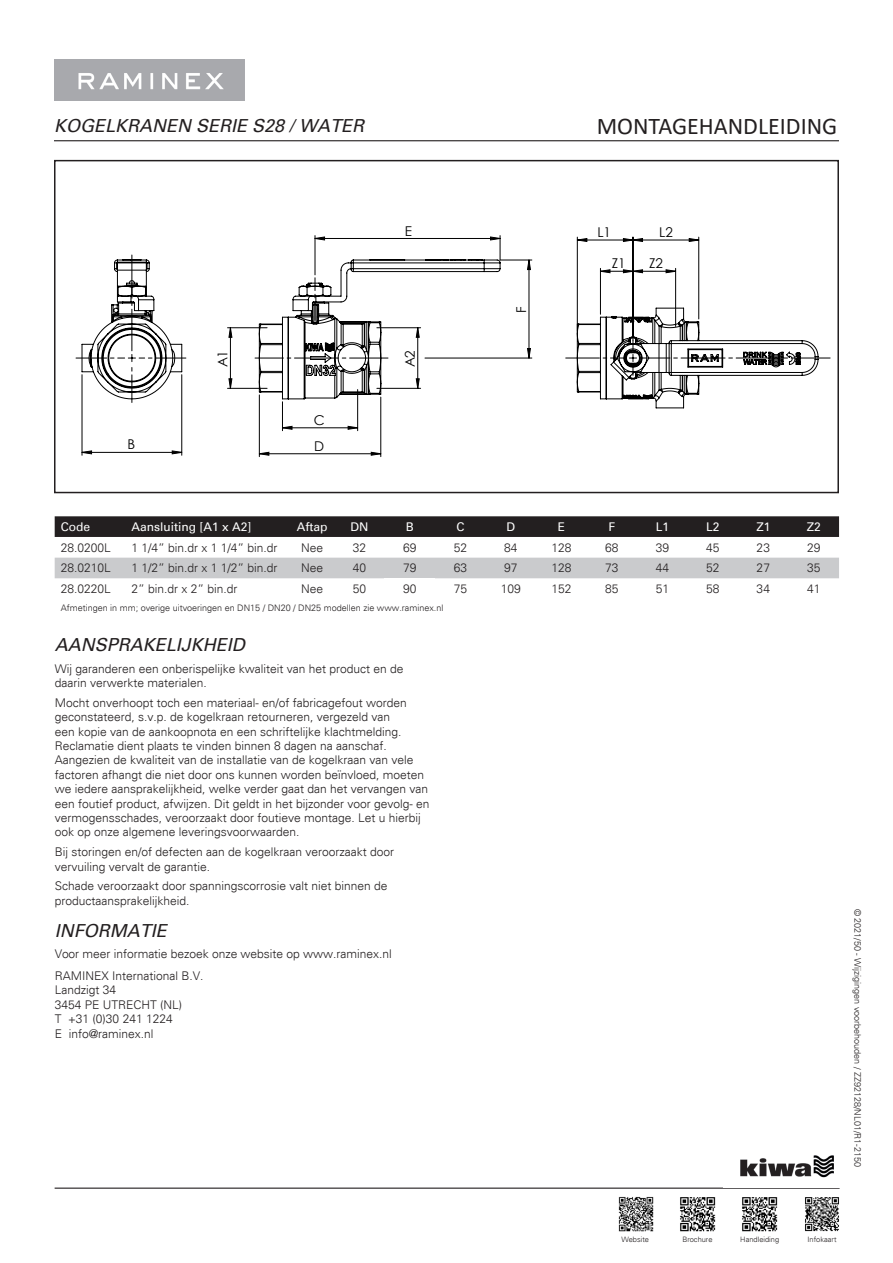
<style>
.page{position:relative;width:893px;height:1263px;background:#fff}
.page>*{position:absolute;margin:0;border:0;box-sizing:border-box;transform-origin:0 0}
.t1{font:24px "Calibri";color:#231f20}
.t2{font:italic 18px "Univers";color:#231f20}
.t3{font:13.5px/26px "Century Gothic";color:#000}
.t4{font:300 12px/14.4px "Univers";color:#231f20}
.t5{font:12px "Univers";color:#fff}
.t6{font:300 9px "Univers";color:#231f20}
.t7{font:300 7.5px "Univers";color:#231f20}
</style>
<div class="page">
<hr style="left:54px;top:140px;width:785px;height:1px;background:#231f20">
<hr style="left:55px;top:1187px;width:785px;height:2px;background:#231f20">
<img style="left:54px;top:60px;width:190px;height:40px">
<hr style="left:259px;top:395px;width:1px;height:62px;background:#000">
<hr style="left:380px;top:397px;width:1px;height:60px;background:#000">
<hr style="left:55px;top:957px;width:783px;height:1px;background:#000">
<hr style="left:892px;top:161px;width:1px;height:331px;background:#000">
<svg style="left:82px;top:237px;width:617px;height:218px"></svg>
<svg style="left:527px;top:259px;width:4px;height:100px"></svg>
<svg style="left:228px;top:327px;width:4px;height:62px"></svg>
<svg style="left:255px;top:236px;width:246px;height:195px"></svg>
<svg style="left:76px;top:255px;width:110px;height:147px"></svg>
<svg style="left:566px;top:307px;width:264px;height:102px"></svg>
<div style="left:54px;top:160px;width:785px;height:333px;border:2px solid #231f20"></div>
<div style="left:55px;top:516px;width:784px;height:21px;background:#231f20"></div>
<div style="left:55px;top:557px;width:784px;height:22px;background:#ececed"></div>
<div style="left:55px;top:558px;width:784px;height:20px;background:#cacbcd"></div>
<div style="left:385px;top:578px;width:50px;height:21px;background:#fff"></div>
<img style="left:740px;top:1155px;width:94px;height:23px">
<img style="left:618px;top:1196px;width:36px;height:36px">
<img style="left:680px;top:1197px;width:36px;height:35px">
<img style="left:742px;top:1197px;width:36px;height:35px">
<img style="left:805px;top:1197px;width:34px;height:35px">
<h2 class="t2" style="left:54px;top:115px;width:312px">KOGELKRANEN SERIE S28 / WATER</h2>
<h1 class="t1" style="left:597px;top:109px;width:242px">MONTAGEHANDLEIDING</h1>
<p class="t3" style="left:128px;top:431px;width:9px">B</p>
<p class="t3" style="left:405px;top:217px;width:9px">E</p>
<p class="t3" style="left:209px;top:367px;width:19px;rotate:-90deg">A1</p>
<p class="t3" style="left:397px;top:367px;width:19px;rotate:-90deg">A2</p>
<p class="t3" style="left:314px;top:407px;width:12px">C<br>D</p>
<p class="t3" style="left:508px;top:313px;width:8px;rotate:-90deg">F</p>
<p class="t3" style="left:597px;top:219px;width:15px">L1</p>
<p class="t3" style="left:659px;top:219px;width:15px">L2</p>
<p class="t3" style="left:612px;top:250px;width:15px">Z1</p>
<p class="t3" style="left:649px;top:250px;width:15px">Z2</p>
<p class="t5" style="left:61px;top:520px;width:31px">Code</p>
<p class="t5" style="left:131px;top:520px;width:122px">Aansluiting [A1 x A2]</p>
<p class="t5" style="left:297px;top:520px;width:32px">Aftap</p>
<p class="t5" style="left:350px;top:520px;width:19px">DN</p>
<p class="t5" style="left:406px;top:520px;width:10px">B</p>
<p class="t5" style="left:456px;top:520px;width:10px">C</p>
<p class="t5" style="left:507px;top:520px;width:10px">D</p>
<p class="t5" style="left:558px;top:520px;width:9px">E</p>
<p class="t5" style="left:608px;top:520px;width:8px">F</p>
<p class="t5" style="left:656px;top:520px;width:15px">L1</p>
<p class="t5" style="left:706px;top:520px;width:15px">L2</p>
<p class="t5" style="left:756px;top:520px;width:16px">Z1</p>
<p class="t5" style="left:807px;top:520px;width:16px">Z2</p>
<p class="t4" style="left:61px;top:540px;width:52px">28.0200L</p>
<p class="t4" style="left:131px;top:540px;width:148px">1 1/4” bin.dr x 1 1/4” bin.dr</p>
<p class="t4" style="left:301px;top:540px;width:24px">Nee</p>
<p class="t4" style="left:353px;top:540px;width:15px">32</p>
<p class="t4" style="left:403px;top:540px;width:15px">69</p>
<p class="t4" style="left:454px;top:540px;width:15px">52</p>
<p class="t4" style="left:504px;top:540px;width:15px">84</p>
<p class="t4" style="left:551px;top:540px;width:22px">128</p>
<p class="t4" style="left:605px;top:540px;width:15px">68</p>
<p class="t4" style="left:656px;top:540px;width:15px">39</p>
<p class="t4" style="left:706px;top:540px;width:15px">45</p>
<p class="t4" style="left:757px;top:540px;width:15px">23</p>
<p class="t4" style="left:807px;top:540px;width:15px">29</p>
<p class="t4" style="left:61px;top:561px;width:52px">28.0210L</p>
<p class="t4" style="left:131px;top:561px;width:148px">1 1/2” bin.dr x 1 1/2” bin.dr</p>
<p class="t4" style="left:301px;top:561px;width:24px">Nee</p>
<p class="t4" style="left:353px;top:561px;width:15px">40</p>
<p class="t4" style="left:403px;top:561px;width:15px">79</p>
<p class="t4" style="left:454px;top:561px;width:15px">63</p>
<p class="t4" style="left:504px;top:561px;width:15px">97</p>
<p class="t4" style="left:551px;top:561px;width:22px">128</p>
<p class="t4" style="left:605px;top:561px;width:15px">73</p>
<p class="t4" style="left:656px;top:561px;width:15px">44</p>
<p class="t4" style="left:706px;top:561px;width:15px">52</p>
<p class="t4" style="left:757px;top:561px;width:15px">27</p>
<p class="t4" style="left:807px;top:561px;width:15px">35</p>
<p class="t4" style="left:61px;top:581px;width:52px">28.0220L</p>
<p class="t4" style="left:131px;top:581px;width:108px">2” bin.dr x 2” bin.dr</p>
<p class="t4" style="left:301px;top:581px;width:24px">Nee</p>
<p class="t4" style="left:353px;top:581px;width:15px">50</p>
<p class="t4" style="left:403px;top:581px;width:15px">90</p>
<p class="t4" style="left:454px;top:581px;width:15px">75</p>
<p class="t4" style="left:501px;top:581px;width:22px">109</p>
<p class="t4" style="left:551px;top:581px;width:22px">152</p>
<p class="t4" style="left:605px;top:581px;width:15px">85</p>
<p class="t4" style="left:656px;top:581px;width:15px">51</p>
<p class="t4" style="left:706px;top:581px;width:15px">58</p>
<p class="t4" style="left:757px;top:581px;width:15px">34</p>
<p class="t4" style="left:807px;top:581px;width:15px">41</p>
<p class="t6" style="left:61px;top:603px;width:384px">Afmetingen in mm; overige uitvoeringen en DN15 / DN20 / DN25 modellen zie www.raminex.nl</p>
<p class="t2" style="left:55px;top:634px;width:192px">AANSPRAKELIJKHEID</p>
<p class="t4" style="left:55px;top:661px;width:350px">Wij garanderen een onberispelijke kwaliteit van het product en de daarin verwerkte materialen.</p>
<p class="t4" style="left:55px;top:695px;width:354px">Mocht onverhoopt toch een materiaal- en/of fabricagefout worden geconstateerd, s.v.p. de kogelkraan retourneren, vergezeld van een kopie van de aankoopnota en een schriftelijke klachtmelding.<br>Reclamatie dient plaats te vinden binnen 8 dagen na aanschaf.</p>
<p class="t4" style="left:55px;top:753px;width:376px">Aangezien de kwaliteit van de installatie van de kogelkraan van vele factoren afhangt die niet door ons kunnen worden beïnvloed, moeten we iedere aansprakelijkheid, welke verder gaat dan het vervangen van een foutief product, afwijzen. Dit geldt in het bijzonder voor gevolg- en vermogensschades, veroorzaakt door foutieve montage. Let u hierbij ook op onze algemene leveringsvoorwaarden.</p>
<p class="t4" style="left:55px;top:845px;width:341px">Bij storingen en/of defecten aan de kogelkraan veroorzaakt door vervuiling vervalt de garantie.</p>
<p class="t4" style="left:55px;top:879px;width:334px">Schade veroorzaakt door spanningscorrosie valt niet binnen de productaansprakelijkheid.</p>
<p class="t2" style="left:55px;top:920px;width:114px">INFORMATIE</p>
<p class="t4" style="left:55px;top:947px;width:339px">Voor meer informatie bezoek onze website op www.raminex.nl</p>
<p class="t4" style="left:55px;top:969px;width:150px">RAMINEX International B.V.</p>
<p class="t4" style="left:55px;top:983px;width:63px">Landzigt 34</p>
<p class="t4" style="left:55px;top:997px;width:129px">3454 PE UTRECHT (NL)</p>
<p class="t4" style="left:55px;top:1012px;width:120px">T +31 (0)30 241 1224</p>
<p class="t4" style="left:55px;top:1026px;width:100px">E info@raminex.nl</p>
<p class="t6" style="left:863px;top:909px;width:260px;rotate:90deg">© 2021/50 - Wijzigingen voorbehouden / ZZ92128/NL01/R1-2150</p>
<p class="t7" style="left:621px;top:1235px;width:29px">Website</p>
<p class="t7" style="left:682px;top:1235px;width:32px">Brochure</p>
<p class="t7" style="left:740px;top:1235px;width:40px">Handleiding</p>
<p class="t7" style="left:808px;top:1235px;width:30px">Infokaart</p>
</div>
